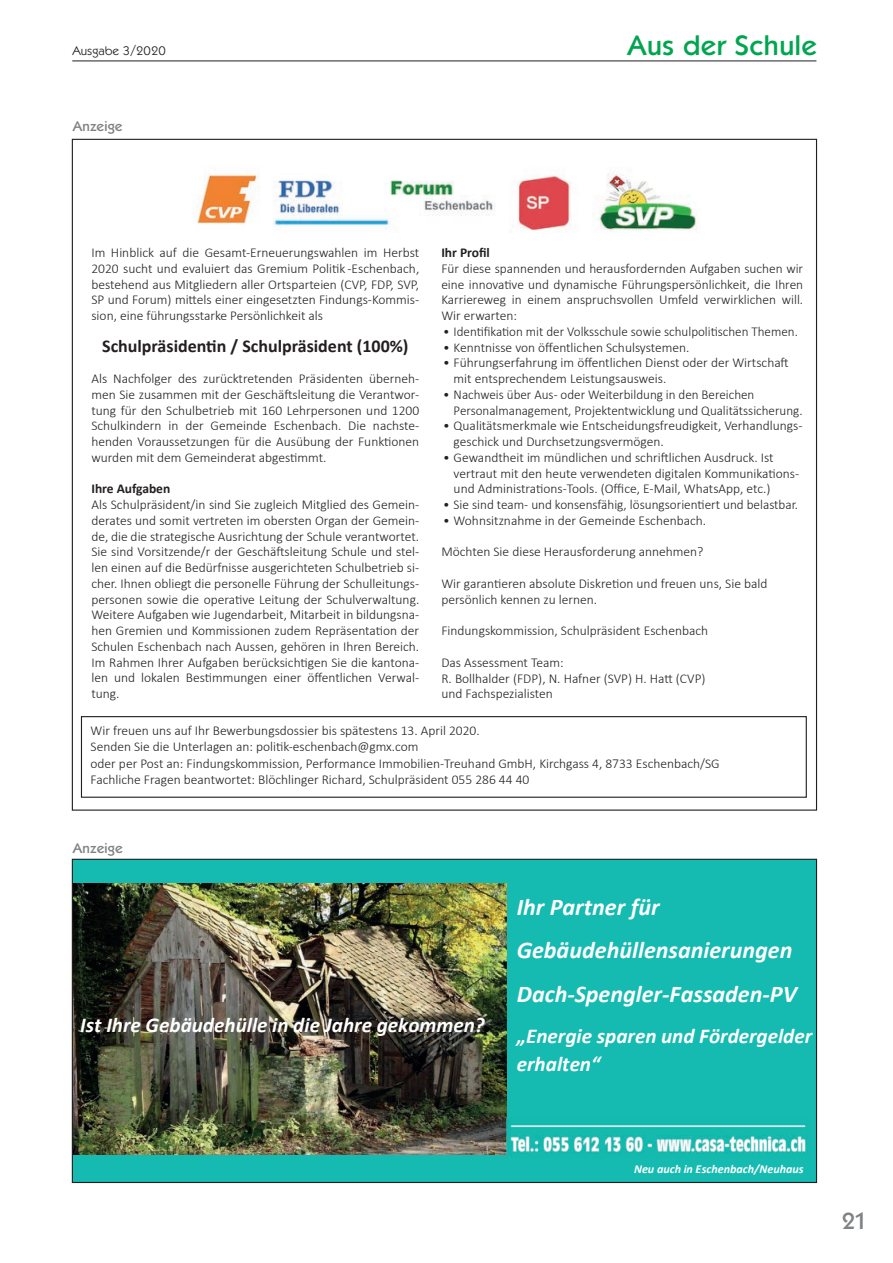
<style>
.page{position:relative;width:893px;height:1263px;background:#fff}
.page>*{position:absolute;margin:0;border:0;box-sizing:border-box;transform-origin:0 0}
.t1{font:500 27px "Koblenz TS";letter-spacing:.02em;color:#00a54f}
.t2{font:italic 700 24px/43.8px "Calibri";color:#fff}
.t3{font:500 22.5px "Koblenz TS";color:#808285}
.t4{font:italic 700 21.15px/27.8px "Calibri";color:#fff}
.t5{font:700 18px "Calibri";color:#231f20}
.t6{font:300 13.5px/15.8px "Calibri";color:#231f20}
.t7{font:700 13.5px "Calibri";color:#231f20}
.t8{font:500 13.5px "Koblenz TS";letter-spacing:.01em;color:#808285}
.t9{font:italic 700 12.15px "Calibri";letter-spacing:-.005em;color:#fff}
.t10{font:300 12px "Koblenz TS";color:#231f20}
</style>
<div class="page">
<hr style="left:72px;top:61px;width:744px;height:1px;background:#231f20">
<div style="left:74px;top:861px;width:741px;height:320px;background:#15bbb0"></div>
<img style="left:74px;top:883px;width:433px;height:272px">
<img style="left:506px;top:1118px;width:306px;height:39px">
<div style="left:81px;top:716px;width:726px;height:82px;border:1px solid #231f20"></div>
<img style="left:197px;top:169px;width:500px;height:63px">
<p class="t10" style="left:72px;top:43px;width:95px">Ausgabe 3/2020</p>
<h1 class="t1" style="left:628px;top:29px;width:191px">Aus der Schule</h1>
<p class="t8" style="left:73px;top:118px;width:51px">Anzeige</p>
<p class="t6" style="left:91px;top:245px;width:329px;text-align:justify">Im Hinblick auf die Gesamt-Erneuerungswahlen im Herbst 2020 sucht und evaluiert das Gremium Politik -Eschenbach, bestehend aus Mitgliedern aller Ortsparteien (CVP, FDP, SVP, SP und Forum) mittels einer eingesetzten Findungs-Kommis&shy;sion, eine führungsstarke Persönlichkeit als</p>
<h3 class="t5" style="left:102px;top:333px;width:308px">Schulpräsidentin / Schulpräsident (100%)</h3>
<p class="t6" style="left:91px;top:371px;width:329px;text-align:justify">Als Nachfolger des zurücktretenden Präsidenten überneh&shy;men Sie zusammen mit der Geschäftsleitung die Verantwor&shy;tung für den Schulbetrieb mit 160 Lehrpersonen und 1200<br>Schulkindern in der Gemeinde Eschenbach. Die nachste&shy;henden Voraussetzungen für die Ausübung der Funktionen wurden mit dem Gemeinderat abgestimmt.</p>
<p class="t7" style="left:91px;top:479px;width:80px">Ihre Aufgaben</p>
<p class="t6" style="left:91px;top:497px;width:329px;text-align:justify">Als Schulpräsident/in sind Sie zugleich Mitglied des Gemein&shy;derates und somit vertreten im obersten Organ der Gemein&shy;de, die die strategische Ausrichtung der Schule verantwortet.<br>Sie sind Vorsitzende/r der Geschäftsleitung Schule und stel&shy;len einen auf die Bedürfnisse ausgerichteten Schulbetrieb si&shy;cher. Ihnen obliegt die personelle Führung der Schulleitungs&shy;personen sowie die operative Leitung der Schulverwaltung.<br>Weitere Aufgaben wie Jugendarbeit, Mitarbeit in bildungsna&shy;hen Gremien und Kommissionen zudem Repräsentation der Schulen Eschenbach nach Aussen, gehören in Ihren Bereich.<br>Im Rahmen Ihrer Aufgaben berücksichtigen Sie die kantona&shy;len und lokalen Bestimmungen einer öffentlichen Verwal&shy;tung.</p>
<p class="t7" style="left:441px;top:243px;width:50px">Ihr Profil</p>
<p class="t6" style="left:441px;top:260px;width:363px;text-align:justify">Für diese spannenden und herausfordernden Aufgaben suchen wir eine innovative und dynamische Führungspersönlichkeit, die Ihren Karriereweg in einem anspruchsvollen Umfeld verwirklichen will.<br>Wir erwarten:</p>
<p class="t6" style="left:443px;top:323px;width:356px">• Identifikation mit der Volksschule sowie schulpolitischen Themen.</p>
<p class="t6" style="left:443px;top:339px;width:248px">• Kenntnisse von öffentlichen Schulsystemen.</p>
<p class="t6" style="left:454px;top:355px;width:337px;text-indent:-11px">• Führungserfahrung im öffentlichen Dienst oder der Wirtschaft mit entsprechendem Leistungsausweis.</p>
<p class="t6" style="left:454px;top:386px;width:350px;text-indent:-10px">• Nachweis über Aus- oder Weiterbildung in den Bereichen<br>Personalmanagement, Projektentwicklung und Qualitätssicherung.</p>
<p class="t6" style="left:454px;top:418px;width:350px;text-indent:-11px">• Qualitätsmerkmale wie Entscheidungsfreudigkeit, Verhandlungs&shy;geschick und Durchsetzungsvermögen.</p>
<p class="t6" style="left:454px;top:449px;width:347px;text-indent:-11px">• Gewandtheit im mündlichen und schriftlichen Ausdruck. Ist vertraut mit den heute verwendeten digitalen Kommunikations&shy;und Administrations-Tools. (Office, E-Mail, WhatsApp, etc.)</p>
<p class="t6" style="left:443px;top:497px;width:356px">• Sie sind team- und konsensfähig, lösungsorientiert und belastbar.</p>
<p class="t6" style="left:443px;top:512px;width:265px">• Wohnsitznahme in der Gemeinde Eschenbach.</p>
<p class="t6" style="left:441px;top:544px;width:264px">Möchten Sie diese Herausforderung annehmen?</p>
<p class="t6" style="left:441px;top:575px;width:328px">Wir garantieren absolute Diskretion und freuen uns, Sie bald persönlich kennen zu lernen.</p>
<p class="t6" style="left:441px;top:623px;width:268px">Findungskommission‚ Schulpräsident Eschenbach</p>
<p class="t6" style="left:441px;top:654px;width:266px">Das Assessment Team:<br>R. Bollhalder (FDP), N. Hafner (SVP) H. Hatt (CVP) und Fachspezialisten</p>
<p class="t6" style="left:91px;top:722px;width:631px;line-height:16.5px">Wir freuen uns auf Ihr Bewerbungsdossier bis spätestens 13. April 2020.<br>Senden Sie die Unterlagen an: politik-eschenbach@gmx.com<br>oder per Post an: Findungskommission, Performance Immobilien-Treuhand GmbH, Kirchgass 4, 8733 Eschenbach/SG Fachliche Fragen beantwortet: Blöchlinger Richard, Schulpräsident 055 286 44 40</p>
<p class="t8" style="left:73px;top:840px;width:51px">Anzeige</p>
<h3 class="t4" style="left:80px;top:1011px;width:406px">Ist Ihre Gebäudehülle in die Jahre gekommen?</h3>
<h2 class="t2" style="left:517px;top:885px;width:282px">Ihr Partner für<br>Gebäudehüllensanierungen<br>Dach-Spengler-Fassaden-PV</h2>
<h3 class="t4" style="left:517px;top:1022px;width:297px">„Energie sparen und Fördergelder erhalten“</h3>
<p class="t9" style="left:634px;top:1161px;width:171px">Neu auch in Eschenbach/Neuhaus</p>
<h3 class="t3" style="left:842px;top:1207px;width:27px">21</h3>
</div>
